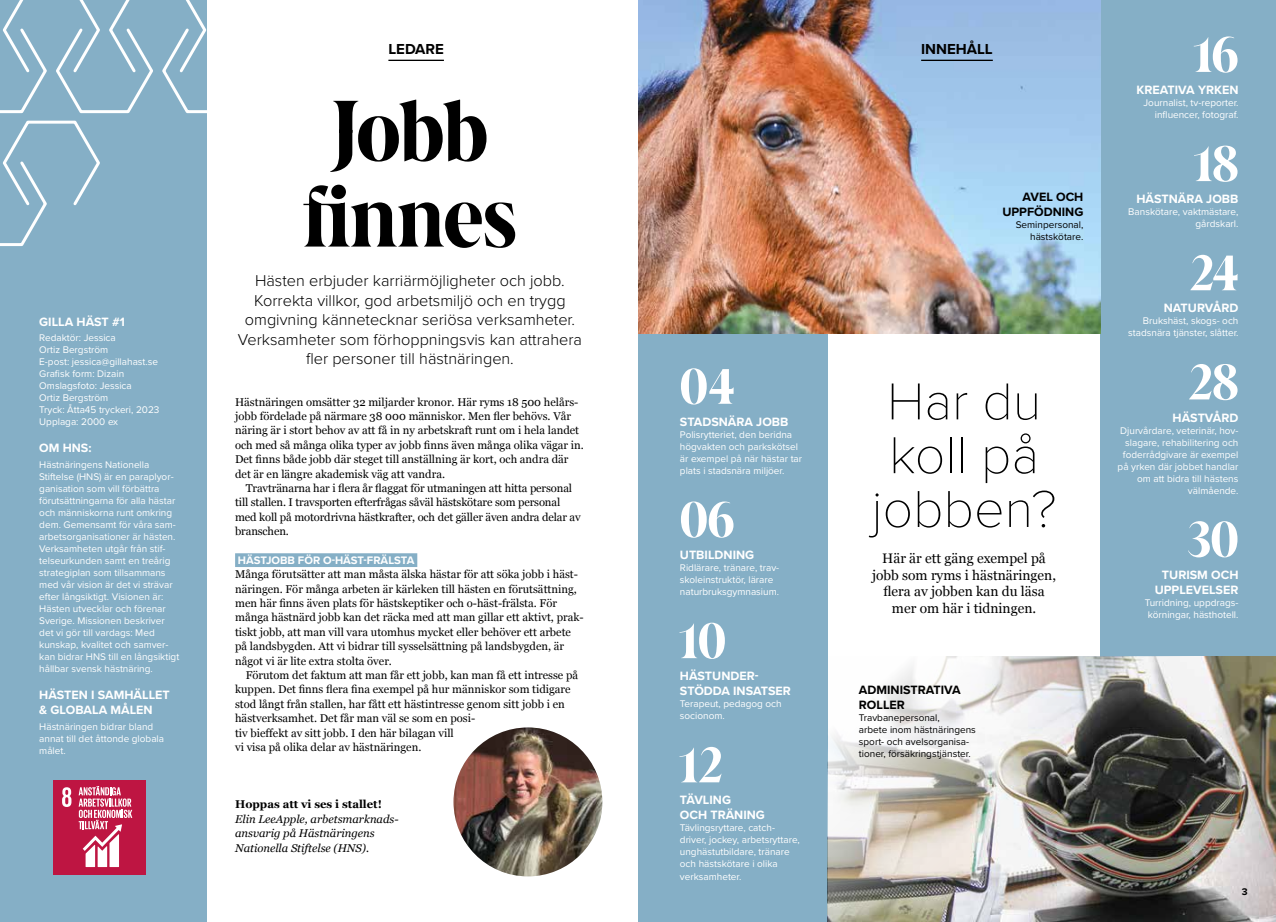
<style>
.page{position:relative;width:1276px;height:922px;background:#fff}
.page>*{position:absolute;margin:0;border:0;box-sizing:border-box;transform-origin:0 0}
.t1{font:300 90px/86.2px "Marlide Display";letter-spacing:-.015em;color:#000;text-align:center}
.t2{font:100 53.75px/53.8px "Proxima Nova T";color:#000;text-align:center}
.t3{font:300 52.5px "Marlide Display";letter-spacing:-.005em;color:#fff}
.t4{font:300 16.25px/19.5px "Proxima Nova";color:#000;text-align:center}
.t5{font:700 15px "Proxima Nova";color:#000}
.t6{font:13.75px/16.5px "Georgia";color:#000;text-align:center}
.t7{font:700 12.5px/15px "Proxima Nova";color:#fff}
.t8{font:700 12.5px/15px "Proxima Nova";color:#000}
.t9{font:11.25px/14.4px "Georgia";color:#000}
.t10{font:italic 11.25px/14.4px "Georgia";color:#000}
.t11{font:700 11.25px "Proxima Nova";color:#fff}
.t12{font:700 11.25px "Georgia";color:#000}
.t13{font:10px/12px "Proxima Nova";color:#fff}
.t14{font:10px/12px "Proxima Nova";color:#000}
.t15{font:700 10px "Proxima Nova";color:#000}
</style>
<div class="page">
<div style="left:0;top:0;width:207px;height:921px;background:#85afc6"></div>
<div style="left:638px;top:333px;width:189px;height:588px;background:#85afc6"></div>
<div style="left:1100px;top:0;width:176px;height:656px;background:#85afc6"></div>
<img style="left:827px;top:656px;width:449px;height:265px">
<div style="left:235px;top:553px;width:182px;height:14px;background:#85afc6"></div>
<img style="left:453px;top:727px;width:149px;height:149px;border-radius:74px">
<svg style="left:0;top:0;width:207px;height:246px"></svg>
<img style="left:638px;top:0;width:462px;height:333px">
<div style="left:53px;top:779px;width:93px;height:95px;background:#be1542"></div>
<svg style="left:62px;top:787px;width:9px;height:19px"></svg>
<svg style="left:79px;top:786px;width:53px;height:80px"></svg>
<hr style="left:388px;top:60px;width:56px;height:1px;background:#000">
<hr style="left:921px;top:60px;width:72px;height:1px;background:#000">
<p class="t7" style="left:39px;top:314px;width:87px">GILLA HÄST #1</p>
<p class="t13" style="left:39px;top:331px;width:122px">Redaktör: Jessica<br>Ortiz Bergström<br>E-post: jessica@gillahast.se<br>Grafisk form: Dizain<br>Omslagsfoto: Jessica<br>Ortiz Bergström<br>Tryck: Åtta45 tryckeri, 2023<br>Upplaga: 2000 ex</p>
<p class="t7" style="left:39px;top:440px;width:54px">OM HNS:</p>
<p class="t13" style="left:39px;top:458px;width:141px">Hästnäringens Nationella<br>Stiftelse (HNS) är en paraplyor&shy;ganisation som vill förbättra förutsättningarna för alla hästar och människorna runt omkring dem. Gemensamt för våra sam&shy;arbetsorganisationer är hästen.<br>Verksamheten utgår från stif&shy;telseurkunden samt en treårig strategiplan som tillsammans med vår vision är det vi strävar efter långsiktigt. Visionen är:<br>Hästen utvecklar och förenar<br>Sverige. Missionen beskriver det vi gör till vardags: Med kunskap, kvalitet och samver&shy;kan bidrar HNS till en långsiktigt hållbar svensk hästnäring.</p>
<p class="t7" style="left:39px;top:687px;width:132px">HÄSTEN I SAMHÄLLET &amp; GLOBALA MÅLEN</p>
<p class="t13" style="left:39px;top:719px;width:126px">Hästnäringen bidrar bland annat till det åttonde globala målet.</p>
<h3 class="t5" style="left:388px;top:38px;width:57px">LEDARE</h3>
<h3 class="t5" style="left:921px;top:38px;width:73px">INNEHÅLL</h3>
<h1 class="t1" style="left:303px;top:80px;width:215px">Jobb finnes</h1>
<p class="t8" style="left:1002px;top:189px;width:83px;text-align:right">AVEL OCH<br>UPPFÖDNING</p>
<p class="t14" style="left:1015px;top:218px;width:69px;text-align:right">Seminpersonal, hästskötare.</p>
<h3 class="t4" style="left:238px;top:270px;width:345px">Hästen erbjuder karriärmöjligheter och jobb.<br>Korrekta villkor, god arbetsmiljö och en trygg omgivning kännetecknar seriösa verksamheter.<br>Verksamheter som förhoppningsvis kan attrahera fler personer till hästnäringen.</h3>
<p class="t9" style="left:235px;top:394px;width:350px">Hästnäringen omsätter 32 miljarder kronor. Här ryms 18 500 helårs&shy;jobb fördelade på närmare 38 000 människor. Men fler behövs. Vår näring är i stort behov av att få in ny arbetskraft runt om i hela landet och med så många olika typer av jobb finns även många olika vägar in.<br>Det finns både jobb där steget till anställning är kort, och andra där det är en längre akademisk väg att vandra.</p>
<p class="t9" style="left:235px;top:480px;width:347px;text-indent:11px">Travtränarna har i flera år flaggat för utmaningen att hitta personal till stallen. I travsporten efterfrågas såväl hästskötare som personal med koll på motordrivna hästkrafter, och det gäller även andra delar av branschen.</p>
<p class="t11" style="left:238px;top:551px;width:178px">HÄSTJOBB FÖR O-HÄST-FRÄLSTA</p>
<p class="t9" style="left:235px;top:566px;width:350px">Många förutsätter att man måsta älska hästar för att söka jobb i häst&shy;näringen. För många arbeten är kärleken till hästen en förutsättning, men här finns även plats för hästskeptiker och o-häst-frälsta. För många hästnärd jobb kan det räcka med att man gillar ett aktivt, prak&shy;tiskt jobb, att man vill vara utomhus mycket eller behöver ett arbete på landsbygden. Att vi bidrar till sysselsättning på landsbygden, är något vi är lite extra stolta över.</p>
<p class="t9" style="left:235px;top:667px;width:345px;text-indent:11px">Förutom det faktum att man får ett jobb, kan man få ett intresse på kuppen. Det finns flera fina exempel på hur människor som tidigare stod långt från stallen, har fått ett hästintresse genom sitt jobb i en hästverksamhet. Det får man väl se som en posi-<br>tiv bieffekt av sitt jobb. I den här bilagan vill<br>vi visa på olika delar av hästnäringen.</p>
<p class="t12" style="left:235px;top:795px;width:148px">Hoppas att vi ses i stallet!</p>
<p class="t10" style="left:235px;top:811px;width:165px">Elin LeeApple, arbetsmarknads&shy;ansvarig på Hästnäringens<br>Nationella Stiftelse (HNS).</p>
<h3 class="t3" style="left:680px;top:347px;width:56px">04</h3>
<p class="t7" style="left:680px;top:414px;width:110px">STADSNÄRA JOBB</p>
<p class="t13" style="left:680px;top:428px;width:124px">Polisrytteriet, den beridna högvakten och parkskötsel är exempel på när hästar tar plats i stadsnära miljöer.</p>
<h3 class="t3" style="left:680px;top:481px;width:56px">06</h3>
<p class="t7" style="left:680px;top:547px;width:76px">UTBILDNING</p>
<p class="t13" style="left:680px;top:561px;width:101px">Ridlärare, tränare, trav&shy;skoleinstruktör, lärare naturbruksgymnasium.</p>
<h3 class="t3" style="left:680px;top:602px;width:47px">10</h3>
<p class="t7" style="left:680px;top:668px;width:112px">HÄSTUNDER-<br>STÖDDA INSATSER</p>
<p class="t13" style="left:680px;top:697px;width:103px">Terapeut, pedagog och socionom.</p>
<h3 class="t3" style="left:680px;top:726px;width:44px">12</h3>
<p class="t7" style="left:680px;top:792px;width:86px">TÄVLING<br>OCH TRÄNING</p>
<p class="t13" style="left:680px;top:821px;width:121px">Tävlingsryttare, catch&shy;driver, jockey, arbetsryttare, unghästutbildare, tränare och hästskötare i olika verksamheter.</p>
<h2 class="t2" style="left:871px;top:371px;width:186px">Har du koll på jobben?</h2>
<h3 class="t6" style="left:872px;top:549px;width:185px">Här är ett gäng exempel på jobb som ryms i hästnäringen, flera av jobben kan du läsa mer om här i tidningen.</h3>
<p class="t8" style="left:859px;top:681px;width:103px">ADMINISTRATIVA<br>ROLLER</p>
<p class="t14" style="left:859px;top:711px;width:118px">Travbanepersonal,<br>arbete inom hästnäringens sport- och avelsorganisa&shy;tioner, försäkringstjänster.</p>
<h3 class="t3" style="left:1194px;top:16px;width:46px">16</h3>
<p class="t7" style="left:1136px;top:82px;width:103px">KREATIVA YRKEN</p>
<p class="t13" style="left:1143px;top:96px;width:96px;text-align:right">Journalist, tv-reporter. influencer, fotograf.</p>
<h3 class="t3" style="left:1194px;top:125px;width:45px">18</h3>
<p class="t7" style="left:1136px;top:191px;width:103px">HÄSTNÄRA JOBB</p>
<p class="t13" style="left:1128px;top:205px;width:112px;text-align:right">Banskötare, vaktmästare, gårdskarl.</p>
<h3 class="t3" style="left:1190px;top:234px;width:50px">24</h3>
<p class="t7" style="left:1163px;top:300px;width:76px">NATURVÅRD</p>
<p class="t13" style="left:1128px;top:314px;width:112px;text-align:right">Brukshäst, skogs- och stadsnära tjänster, slåtter.</p>
<h3 class="t3" style="left:1188px;top:343px;width:51px">28</h3>
<p class="t7" style="left:1172px;top:409px;width:67px">HÄSTVÅRD</p>
<p class="t13" style="left:1117px;top:423px;width:122px;text-align:right">Djurvårdare, veterinär, hov&shy;slagare, rehabilitering och foderrådgivare är exempel på yrken där jobbet handlar om att bidra till hästens välmående.</p>
<h3 class="t3" style="left:1187px;top:500px;width:52px">30</h3>
<p class="t7" style="left:1154px;top:566px;width:85px;text-align:center">TURISM OCH<br>UPPLEVELSER</p>
<p class="t13" style="left:1145px;top:596px;width:95px">Turridning, uppdrags&shy;körningar, hästhotell.</p>
<p class="t15" style="left:1241px;top:883px;width:7px">3</p>
</div>
